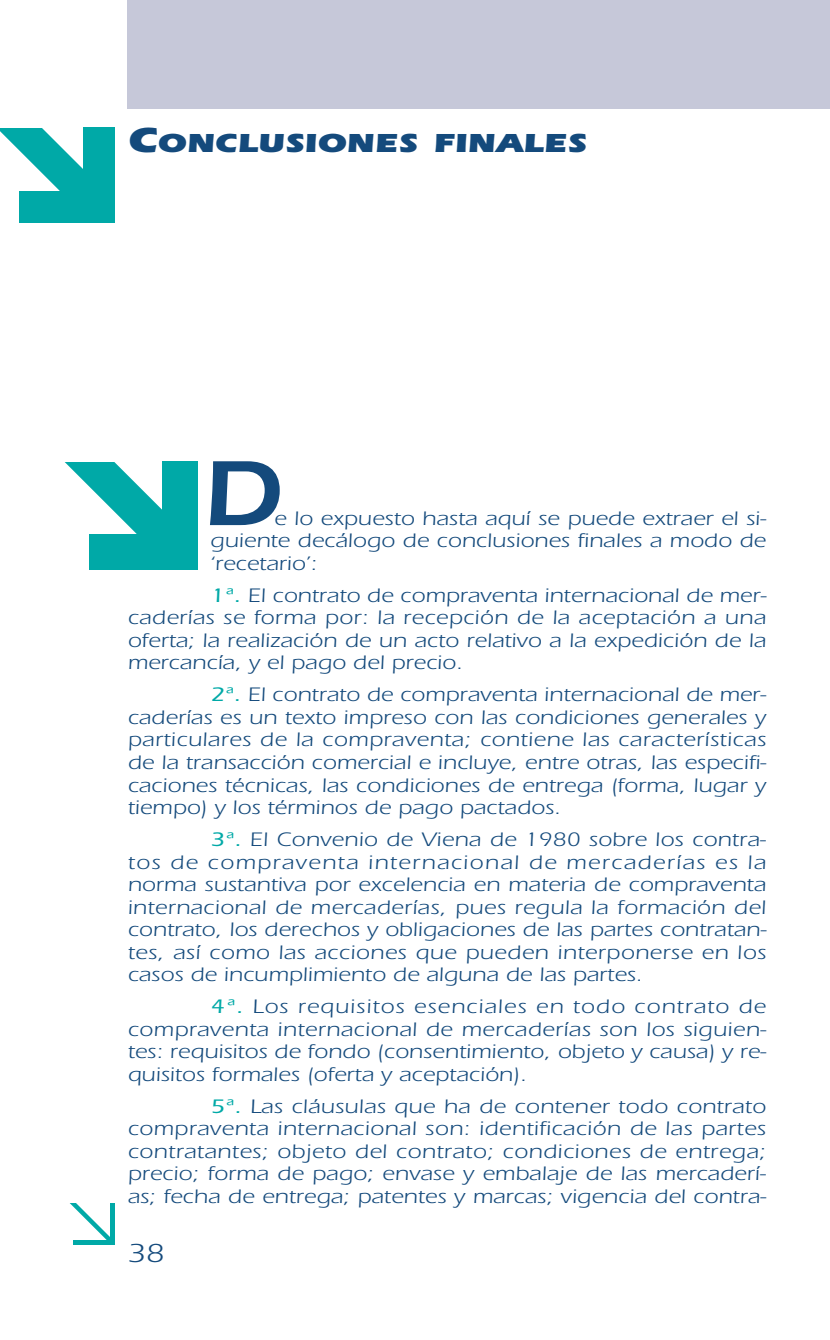
<style>
.page{position:relative;width:830px;height:1340px;background:#fff}
.page>*{position:absolute;margin:0;border:0;box-sizing:border-box;transform-origin:0 0}
.t1{font:600 95.62px "Itc Eras";color:#144a7c;scale:1.1 1}
.t2{font:900 27px "Itc Eras";color:#144a7c;scale:1.2 1}
.t3{font:27px "Itc Eras";color:#144a7c;scale:1.2 1}
.t4{font:20.25px/22.5px "Itc Eras";color:#144a7c;text-align:justify;scale:1.2 1}
.s1{font-size:36px}
.s2{font-weight:500;color:#00a9a7}
</style>
<div class="page">
<hr style="left:110px;top:1202px;width:4px;height:42px;background:#00a9a7">
<div style="left:73px;top:1239px;width:41px;height:5px;background:#00a9a7"></div>
<svg style="left:69px;top:1202px;width:43px;height:38px"></svg>
<div style="left:128px;top:0;width:701px;height:108px;background:#c6c8d9"></div>
<svg style="left:0;top:127px;width:102px;height:64px"></svg>
<div style="left:83px;top:128px;width:32px;height:95px;background:#00a9a7"></div>
<div style="left:19px;top:191px;width:96px;height:32px;background:#00a9a7"></div>
<div style="left:0;top:83px;width:64px;height:45px;background:#fff"></div>
<svg style="left:64px;top:462px;width:98px;height:72px"></svg>
<div style="left:89px;top:534px;width:108px;height:36px;background:#00a9a7"></div>
<div style="left:162px;top:461px;width:35px;height:109px;background:#00a9a7"></div>
<h2 class="t2" style="left:128px;top:133px;width:384px"><span class="s1">C</span>ONCLUSIONES FINALES</h2>
<h1 class="t1" style="left:202px;top:461px;width:73px">D</h1>
<p class="t4" style="left:210px;top:509px;width:465px;text-indent:64px">e lo expuesto hasta aquí se puede extraer el si&shy;guiente decálogo de conclusiones finales a modo de ‘recetario’:</p>
<p class="t4" style="left:128px;top:586px;width:533px;text-indent:83px"><span class="s2">1ª.</span> El contrato de compraventa internacional de mer&shy;caderías se forma por: la recepción de la aceptación a una oferta; la realización de un acto relativo a la expedición de la mercancía, y el pago del precio.</p>
<p class="t4" style="left:128px;top:685px;width:533px;text-indent:83px"><span class="s2">2ª.</span> El contrato de compraventa internacional de mer&shy;caderías es un texto impreso con las condiciones generales y particulares de la compraventa; contiene las características de la transacción comercial e incluye, entre otras, las especifi&shy;caciones técnicas, las condiciones de entrega (forma, lugar y tiempo) y los términos de pago pactados.</p>
<p class="t4" style="left:128px;top:830px;width:533px;text-indent:83px"><span class="s2">3ª.</span> El Convenio de Viena de 1980 sobre los contra&shy;tos de compraventa internacional de mercaderías es la norma sustantiva por excelencia en materia de compraventa internacional de mercaderías, pues regula la formación del contrato, los derechos y obligaciones de las partes contratan&shy;tes, así como las acciones que pueden interponerse en los casos de incumplimiento de alguna de las partes.</p>
<p class="t4" style="left:128px;top:997px;width:533px;text-indent:83px"><span class="s2">4ª.</span> Los requisitos esenciales en todo contrato de compraventa internacional de mercaderías son los siguien&shy;tes: requisitos de fondo (consentimiento, objeto y causa) y re&shy;quisitos formales (oferta y aceptación).</p>
<p class="t4" style="left:128px;top:1097px;width:533px;text-indent:83px"><span class="s2">5ª.</span> Las cláusulas que ha de contener todo contrato compraventa internacional son: identificación de las partes contratantes; objeto del contrato; condiciones de entrega; precio; forma de pago; envase y embalaje de las mercaderí&shy;as; fecha de entrega; patentes y marcas; vigencia del contra-</p>
<h2 class="t3" style="left:128px;top:1244px;width:32px">38</h2>
</div>
